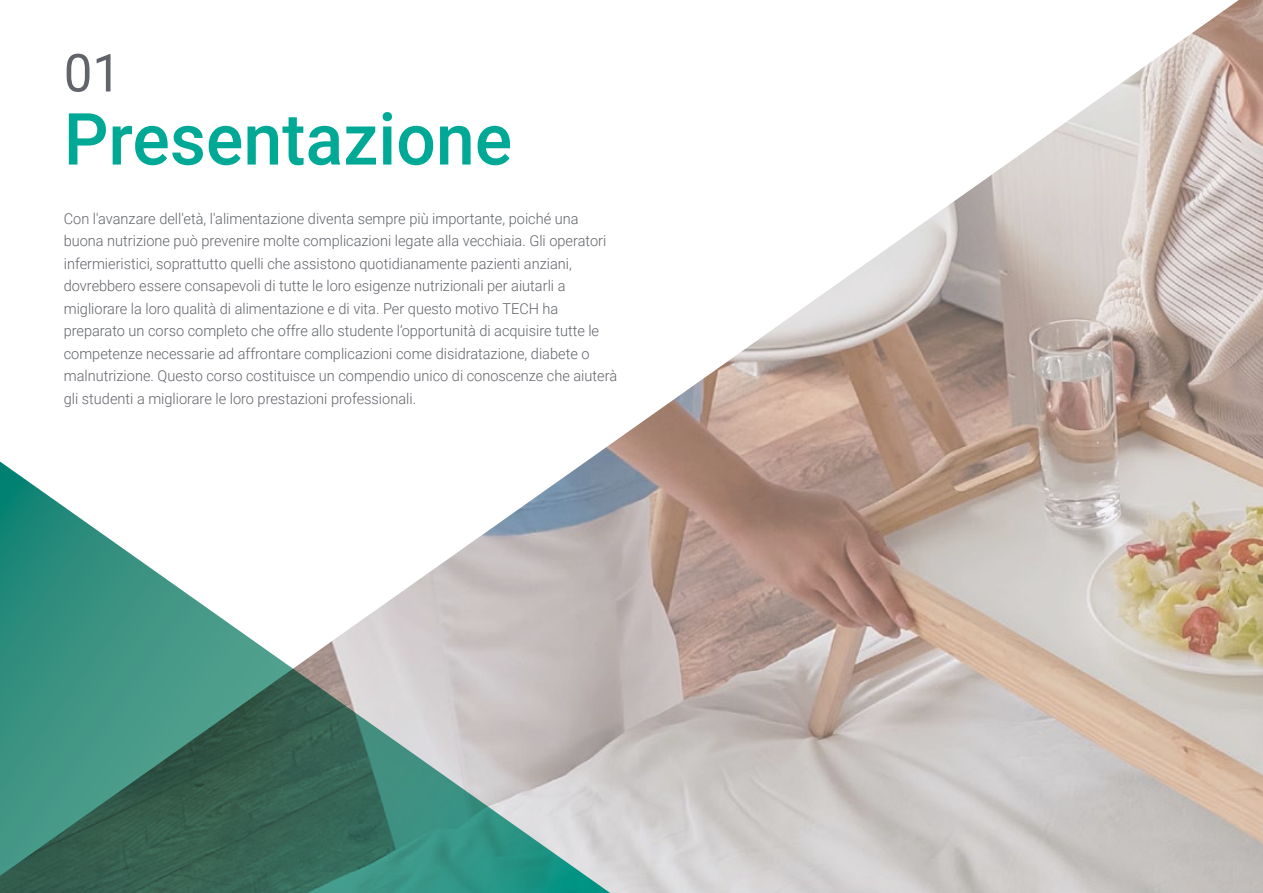
<style>
.page{position:relative;width:1263px;height:893px;background:#fff}
.page>*{position:absolute;margin:0;border:0;box-sizing:border-box;transform-origin:0 0}
.t1{font:500 72px "Roboto";color:#00a996}
.t2{font:52.5px "Roboto";color:#61646a}
.t3{font:300 15px/22.5px "Roboto";color:#61646a}
</style>
<div class="page">
<img style="left:608px;top:0;width:655px;height:893px">
<svg style="left:0;top:446px;width:640px;height:447px"></svg>
<h2 class="t2" style="left:64px;top:36px;width:59px">01</h2>
<h1 class="t1" style="left:64px;top:89px;width:450px">Presentazione</h1>
<p class="t3" style="left:64px;top:207px;width:555px">Con l'avanzare dell'età, l'alimentazione diventa sempre più importante, poiché una buona nutrizione può prevenire molte complicazioni legate alla vecchiaia. Gli operatori infermieristici, soprattutto quelli che assistono quotidianamente pazienti anziani, dovrebbero essere consapevoli di tutte le loro esigenze nutrizionali per aiutarli a migliorare la loro qualità di alimentazione e di vita. Per questo motivo TECH ha preparato un corso completo che offre allo studente l’opportunità di acquisire tutte le competenze necessarie ad affrontare complicazioni come disidratazione, diabete o malnutrizione. Questo corso costituisce un compendio unico di conoscenze che aiuterà gli studenti a migliorare le loro prestazioni professionali.</p>
</div>
